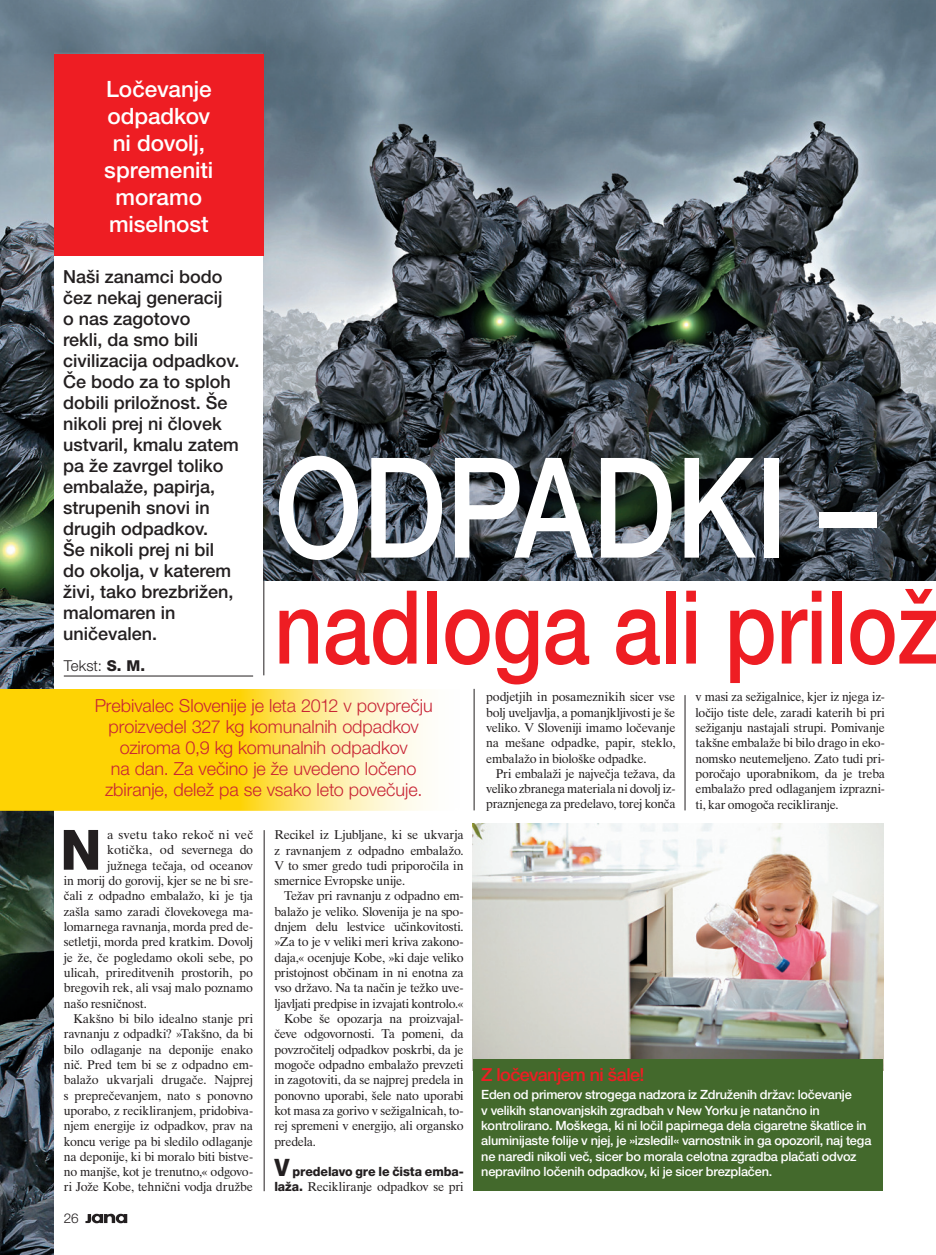
<style>
.page{position:relative;width:936px;height:1255px;background:#fff}
.page>*{position:absolute;margin:0;border:0;box-sizing:border-box;transform-origin:0 0}
.t1{font:500 139.5px "Helvetica Neue";color:#fff;scale:.83 1}
.t2{font:500 102px "Helvetica Neue";color:#ee1d23;scale:.83 1}
.t3{font:800 55.65px "Helvetica Neue";color:#231f20}
.t4{font:500 22.5px/27px "Helvetica Neue";letter-spacing:-.005em;color:#fff;text-align:center}
.t5{font:500 18px/21px "Helvetica Neue";color:#231f20}
.t6{font:300 18px/21px "Helvetica Neue";color:#c82434;text-align:center}
.t7{font:500 18px "Helvetica Neue";letter-spacing:-.03em;color:#ee1d23}
.t8{font:300 15px "Helvetica Neue";color:#231f20}
.t9{font:300 13.5px "Helvetica Neue";color:#231f20}
.t10{font:12.75px/15.3px "Times Delo";letter-spacing:-.02em;color:#231f20;text-align:justify}
.t11{font:12.75px/15.3px "Times Delo";letter-spacing:-.02em;color:#231f20;text-align:justify;scale:.96 1}
.t12{font:500 12.75px/15.3px "Helvetica Neue";letter-spacing:-.015em;color:#fff}
.t13{font:800 12.75px "Helvetica Neue";letter-spacing:-.01em;color:#231f20}
.t14{font:12.75px "Times Delo";letter-spacing:.005em;color:#231f20}
.s1{font-weight:800}
.s2{font-size:24px}
.s3{font-family:"Helvetica Neue";font-weight:800}
</style>
<div class="page">
<img style="left:0;top:94px;width:54px;height:1160px">
<img style="left:264px;top:0;width:671px;height:580px">
<img style="left:0;top:0;width:265px;height:94px">
<img style="left:473px;top:823px;width:410px;height:247px">
<svg style="left:0;top:688px;width:426px;height:122px;background:#fddd44"></svg>
<div style="left:54px;top:54px;width:210px;height:202px;background:#ee1d23"></div>
<svg style="left:85px;top:1213px;width:42px;height:10px"></svg>
<hr style="left:473px;top:688px;width:1px;height:122px;background:#231f20">
<hr style="left:263px;top:567px;width:1px;height:108px;background:#231f20">
<hr style="left:64px;top:675px;width:189px;height:1px;background:#231f20">
<div style="left:472px;top:1059px;width:410px;height:132px;background:#43692c"></div>
<hr style="left:684px;top:695px;width:1px;height:115px;background:#231f20">
<hr style="left:264px;top:830px;width:1px;height:361px;background:#231f20">
<h3 class="t4" style="left:104px;top:76px;width:111px">Ločevanje odpadkov ni dovolj, spremeniti moramo miselnost</h3>
<p class="t5" style="left:63px;top:266px;width:178px">Naši zanamci bodo čez nekaj generacij<br>o nas zagotovo<br>rekli, da smo bili civilizacija odpadkov.<br>Če bodo za to sploh dobili priložnost. Še nikoli prej ni človek ustvaril, kmalu zatem pa že zavrgel toliko embalaže, papirja, strupenih snovi in drugih odpadkov.<br>Še nikoli prej ni bil do okolja, v katerem živi, tako brezbrižen, malomaren in uničevalen.</p>
<h1 class="t1" style="left:274px;top:428px;width:728px">Odpadki –</h1>
<h2 class="t2" style="left:274px;top:569px;width:803px">nadloga ali prilož</h2>
<h3 class="t6" style="left:95px;top:694px;width:339px">Prebivalec Slovenije je leta 2012 v povprečju proizvedel 327 kg komunalnih odpadkov oziroma 0,9 kg komunalnih odpadkov<br>na dan. Za večino je že uvedeno ločeno zbiranje, delež pa se vsako leto povečuje.</h3>
<h3 class="t3" style="left:60px;top:819px;width:43px">N</h3>
<p class="t14" style="left:107px;top:827px;width:147px">a svetu tako rekoč ni več</p>
<p class="t8" style="left:64px;top:657px;width:83px">Tekst: <span class="s1">S. M.</span></p>
<p class="t10" style="left:486px;top:689px;width:191px">podjetjih in posameznikih sicer vse bolj uveljavlja, a pomanjkljivosti je še veliko. V Sloveniji imamo ločevanje na mešane odpadke, papir, steklo, embalažo in biološke odpadke.</p>
<p class="t11" style="left:486px;top:765px;width:199px;text-indent:10px">Pri embalaži je največja težava, da veliko zbranega materiala ni dovolj iz&shy;praznjenega za predelavo, torej konča</p>
<p class="t11" style="left:695px;top:689px;width:199px">v masi za sežigalnice, kjer iz njega iz&shy;ločijo tiste dele, zaradi katerih bi pri sežiganju nastajali strupi. Pomivanje takšne embalaže bi bilo drago in eko&shy;nomsko neutemeljeno. Zato tudi pri&shy;poročajo uporabnikom, da je treba embalažo pred odlaganjem izprazni&shy;ti, kar omogoča recikliranje.</p>
<p class="t10" style="left:274px;top:827px;width:191px">Recikel iz Ljubljane, ki se ukvarja z ravnanjem z odpadno embalažo.<br>V to smer gredo tudi priporočila in smernice Evropske unije.</p>
<p class="t10" style="left:284px;top:888px;width:181px">Težav pri ravnanju z odpadno em-</p>
<p class="t10" style="left:274px;top:903px;width:191px">balažo je veliko. Slovenija je na spo-</p>
<p class="t10" style="left:274px;top:919px;width:191px">dnjem delu lestvice učinkovitosti.</p>
<p class="t10" style="left:274px;top:934px;width:191px">»Za to je v veliki meri kriva zakono-</p>
<p class="t10" style="left:274px;top:949px;width:191px">daja,« ocenjuje Kobe, »ki daje veliko</p>
<p class="t10" style="left:274px;top:965px;width:191px">pristojnost občinam in ni enotna za</p>
<p class="t10" style="left:274px;top:980px;width:191px">vso državo. Na ta način je težko uve-</p>
<p class="t10" style="left:274px;top:995px;width:191px">ljavljati predpise in izvajati kontrolo.«</p>
<p class="t10" style="left:284px;top:1011px;width:181px">Kobe še opozarja na proizvajal-</p>
<p class="t10" style="left:274px;top:1026px;width:191px">čeve odgovornosti. Ta pomeni, da</p>
<p class="t10" style="left:274px;top:1041px;width:191px">povzročitelj odpadkov poskrbi, da je</p>
<p class="t10" style="left:274px;top:1056px;width:191px">mogoče odpadno embalažo prevzeti</p>
<p class="t10" style="left:274px;top:1072px;width:191px">in zagotoviti, da se najprej predela in</p>
<p class="t10" style="left:274px;top:1087px;width:191px">ponovno uporabi, šele nato uporabi</p>
<p class="t10" style="left:274px;top:1102px;width:191px">kot masa za gorivo v sežigalnicah, to-</p>
<p class="t10" style="left:274px;top:1118px;width:191px">rej spremeni v energijo, ali organsko</p>
<p class="t10" style="left:274px;top:1133px;width:43px">predela.</p>
<p class="t13" style="left:274px;top:1164px;width:191px"><span class="s2">V</span> predelavo gre le čista emba-</p>
<p class="t10" style="left:274px;top:1179px;width:191px"><span class="s3">laža.</span> Recikliranje odpadkov se pri</p>
<p class="t10" style="left:107px;top:842px;width:147px">kotička, od severnega do</p>
<p class="t10" style="left:107px;top:857px;width:147px">južnega tečaja, od oceanov</p>
<p class="t10" style="left:64px;top:873px;width:191px">in morij do gorovij, kjer se ne bi sre-</p>
<p class="t10" style="left:64px;top:888px;width:191px">čali z odpadno embalažo, ki je tja</p>
<p class="t10" style="left:64px;top:903px;width:191px">zašla samo zaradi človekovega ma-</p>
<p class="t10" style="left:64px;top:919px;width:191px">lomarnega ravnanja, morda pred de-</p>
<p class="t10" style="left:64px;top:934px;width:191px">setletji, morda pred kratkim. Dovolj</p>
<p class="t10" style="left:64px;top:949px;width:191px">je že, če pogledamo okoli sebe, po</p>
<p class="t10" style="left:64px;top:964px;width:191px">ulicah, prireditvenih prostorih, po</p>
<p class="t10" style="left:64px;top:980px;width:191px">bregovih rek, ali vsaj malo poznamo</p>
<p class="t10" style="left:64px;top:995px;width:84px">našo resničnost.</p>
<p class="t10" style="left:73px;top:1010px;width:181px">Kakšno bi bilo idealno stanje pri</p>
<p class="t10" style="left:64px;top:1026px;width:191px">ravnanju z odpadki? »Takšno, da bi</p>
<p class="t10" style="left:64px;top:1041px;width:191px">bilo odlaganje na deponije enako</p>
<p class="t10" style="left:64px;top:1056px;width:191px">nič. Pred tem bi se z odpadno em-</p>
<p class="t10" style="left:64px;top:1072px;width:191px">balažo ukvarjali drugače. Najprej</p>
<p class="t10" style="left:64px;top:1087px;width:191px">s preprečevanjem, nato s ponovno</p>
<p class="t10" style="left:64px;top:1102px;width:191px">uporabo, z recikliranjem, pridobiva-</p>
<p class="t10" style="left:64px;top:1118px;width:191px">njem energije iz odpadkov, prav na</p>
<p class="t10" style="left:64px;top:1133px;width:191px">koncu verige pa bi sledilo odlaganje</p>
<p class="t10" style="left:64px;top:1148px;width:191px">na deponije, ki bi moralo biti bistve-</p>
<p class="t10" style="left:64px;top:1164px;width:191px">no manjše, kot je trenutno,« odgovo-</p>
<p class="t10" style="left:64px;top:1179px;width:191px">ri Jože Kobe, tehnični vodja družbe</p>
<h3 class="t7" style="left:481px;top:1063px;width:165px">Z ločevanjem ni šale!</h3>
<p class="t12" style="left:481px;top:1087px;width:391px">Eden od primerov strogega nadzora iz Združenih držav: ločevanje<br>v velikih stanovanjskih zgradbah v New Yorku je natančno in kontrolirano. Moškega, ki ni ločil papirnega dela cigaretne škatlice in aluminijaste folije v njej, je »izsledil« varnostnik in ga opozoril, naj tega ne naredi nikoli več, sicer bo morala celotna zgradba plačati odvoz nepravilno ločenih odpadkov, ki je sicer brezplačen.</p>
<p class="t9" style="left:64px;top:1210px;width:17px">26</p>
</div>
